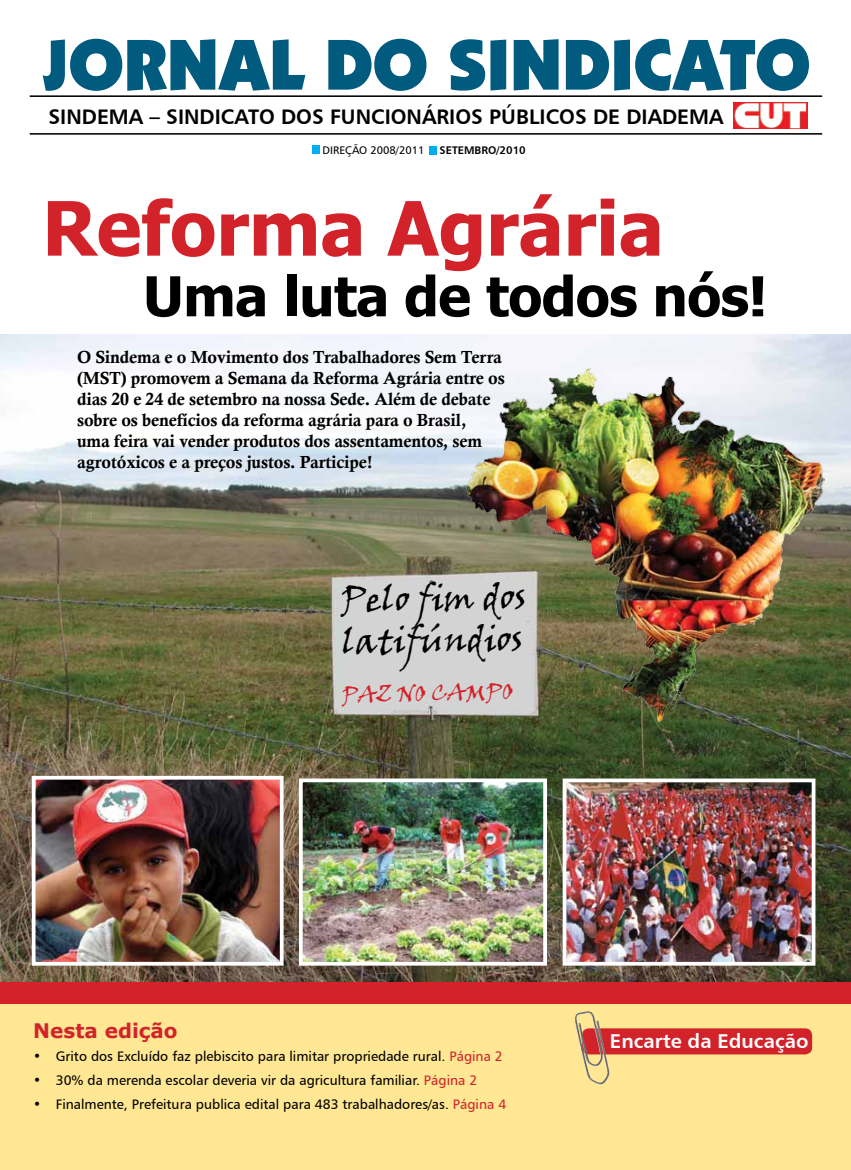
<style>
.page{position:relative;width:851px;height:1170px;background:#fff}
.page>*{position:absolute;margin:0;border:0;box-sizing:border-box;transform-origin:0 0}
.t1{font:700 75px "Tahoma";color:#d2232a}
.t2{font:900 71.62px "Kabel IT Cby BT";color:#005b7f}
.t3{font:700 55px "Tahoma";letter-spacing:-.01em;color:#000}
.t4{font:35px/42px "Viner Hand ITC";color:#000}
.t5{font:22.5px "Viner Hand ITC";color:#d2232a}
.t6{font:21px "Humanist 777 BT Bold B";color:#000}
.t7{font:20px "Humanist 777 BT Bold B";color:#fff}
.t8{font:700 20px "Verdana";color:#d2232a}
.t9{font:17.5px/21px "Calis MT Bol";letter-spacing:-.01em;color:#000}
.t10{font:13.75px "Humanist 777 BT Roman B";color:#000}
.t11{font:11px "Humanist 777 BT Roman B";color:#000}
.t12{font:11px "Humanist 777 BT Bold B";color:#000}
.s1{color:#d2232a}
</style>
<div class="page">
<img style="left:0;top:335px;width:850px;height:647px">
<div style="left:0;top:982px;width:850px;height:22px;background:#d2232a"></div>
<div style="left:0;top:1004px;width:850px;height:165px;background:#ffe794"></div>
<hr style="left:30px;top:95px;width:792px;height:2px;background:#000">
<hr style="left:30px;top:133px;width:792px;height:2px;background:#000">
<div style="left:312px;top:146px;width:7px;height:8px;background:#00aeef"></div>
<div style="left:429px;top:146px;width:7px;height:8px;background:#00aeef"></div>
<img style="left:733px;top:103px;width:74px;height:25px">
<img style="left:466px;top:368px;width:358px;height:353px">
<img style="left:567px;top:783px;width:243px;height:177px">
<div style="left:562px;top:778px;width:253px;height:187px;border:4px solid #fff"></div>
<img style="left:304px;top:783px;width:238px;height:177px">
<div style="left:299px;top:778px;width:248px;height:187px;border:4px solid #fff"></div>
<img style="left:37px;top:780px;width:241px;height:180px">
<div style="left:32px;top:775px;width:251px;height:190px;border:4px solid #fff"></div>
<div style="left:581px;top:1028px;width:231px;height:26px;background:#d2232a;border-radius:7px"></div>
<img style="left:575px;top:1011px;width:34px;height:73px">
<h2 class="t2" style="left:43px;top:21px;width:768px">JORNAL DO SINDICATO</h2>
<p class="t6" style="left:48px;top:104px;width:141px">SINDEMA – SINDI</p>
<p class="t6" style="left:221px;top:104px;width:435px">CATO DOS FUNCIONÁRIOS PÚBLICOS DE DIADEMA</p>
<p class="t11" style="left:322px;top:143px;width:103px">DIREÇÃO 2008/2011</p>
<p class="t12" style="left:439px;top:143px;width:43px">SETEMBRO</p>
<p class="t12" style="left:496px;top:143px;width:31px">/2010</p>
<h1 class="t1" style="left:42px;top:176px;width:623px">Reforma Agrária</h1>
<h3 class="t3" style="left:143px;top:258px;width:625px">Uma luta de todos nós!</h3>
<p class="t9" style="left:77px;top:346px;width:429px">O Sindema e o Movimento dos Trabalhadores Sem Terra (MST) promovem a Semana da Reforma Agrária entre os dias 20 e 24 de setembro na nossa Sede. Além de debate sobre os benefícios da reforma agrária para o Brasil,<br>uma feira vai vender produtos dos assentamentos, sem agrotóxicos e a preços justos. Participe!</p>
<h3 class="t4" style="left:340px;top:577px;width:187px;rotate:-1deg">Pelo fim dos latifúndios</h3>
<p class="t5" style="left:341px;top:681px;width:173px;rotate:-1deg">PAZ NO CAMPO</p>
<p class="t8" style="left:33px;top:1016px;width:146px">Nesta edição</p>
<p class="t10" style="left:33px;top:1047px;width:471px">• Grito dos Excluído faz plebiscito para limitar propriedade rural. <span class="s1">Página 2</span></p>
<p class="t10" style="left:33px;top:1071px;width:445px">• 30% da merenda escolar deveria vir da agricultura familiar. <span class="s1">Página 2</span></p>
<p class="t10" style="left:33px;top:1094px;width:474px">• Finalmente, Prefeitura publica edital para 483 trabalhadores/as. <span class="s1">Página 4</span></p>
<p class="t7" style="left:610px;top:1028px;width:200px">ENCARTE DA EDUCAÇÃO</p>
</div>
